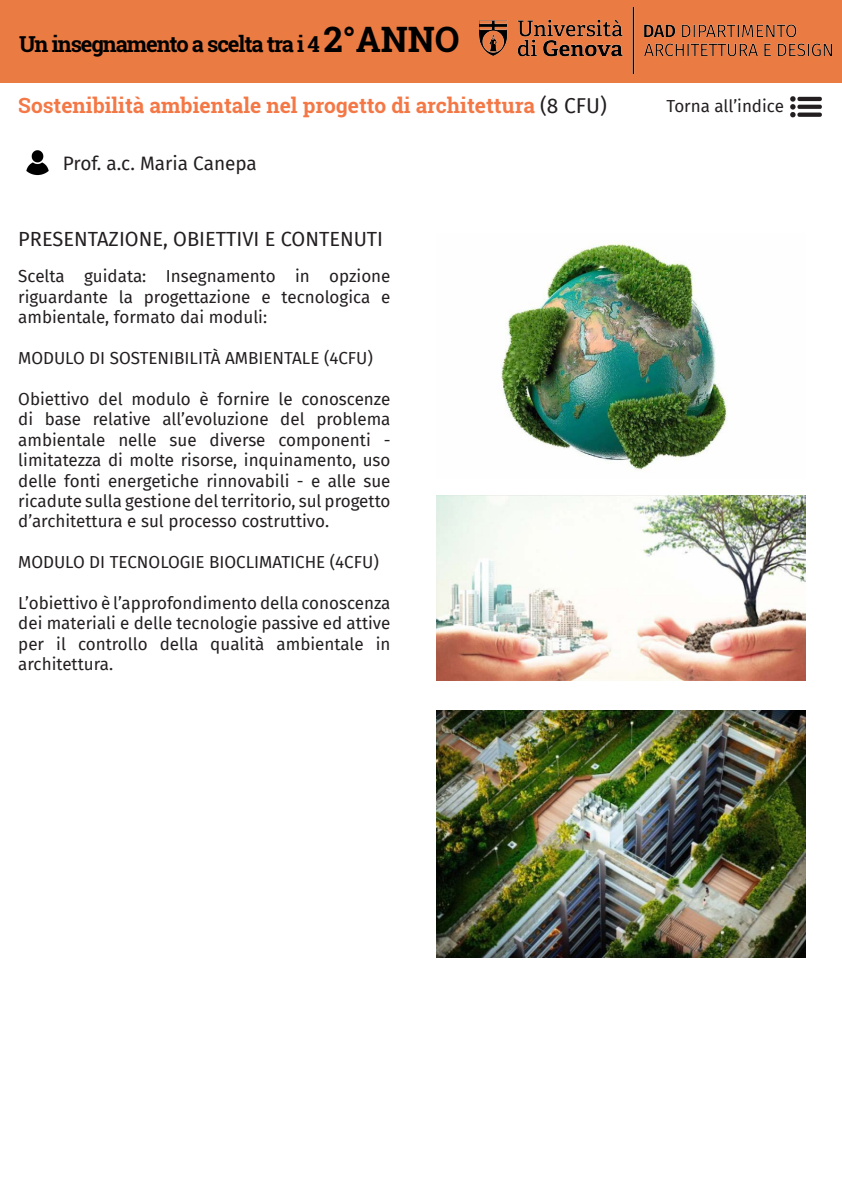
<style>
.page{position:relative;width:842px;height:1191px;background:#fff}
.page>*{position:absolute;margin:0;border:0;box-sizing:border-box;transform-origin:0 0}
.t1{font:700 22px "Roboto Slab";letter-spacing:-.05em;color:#000001}
.t2{font:700 21px "Roboto Slab";color:#f47846}
.t3{font:20px "Fira Sans";color:#231f20}
.t4{font:19px "Fira Sans";color:#231f20}
.t5{font:17px/20.4px "Fira Sans";color:#231f20;text-align:justify}
.s1{font-size:35px}
.s2{font-family:"Fira Sans";font-weight:400;color:#231f20}
</style>
<div class="page">
<div style="left:0;top:0;width:841px;height:82px;background:#ea7b42"></div>
<img style="left:790px;top:96px;width:32px;height:22px">
<img style="left:480px;top:8px;width:351px;height:65px">
<img style="left:26px;top:150px;width:23px;height:26px">
<img style="left:436px;top:710px;width:370px;height:247px">
<img style="left:436px;top:495px;width:370px;height:185px">
<img style="left:501px;top:242px;width:227px;height:228px">
<p class="t1" style="left:19px;top:29px;width:442px">Un insegnamento a scelta tra i 4 <span class="s1">2°ANNO</span></p>
<p class="t2" style="left:18px;top:91px;width:590px">Sostenibilità ambientale nel progetto di architettura <span class="s2">(8 CFU)</span></p>
<p class="t4" style="left:63px;top:149px;width:195px">Prof. a.c. Maria Canepa</p>
<p class="t3" style="left:18px;top:223px;width:366px">PRESENTAZIONE, OBIETTIVI E CONTENUTI</p>
<p class="t5" style="left:18px;top:266px;width:374px">Scelta guidata: Insegnamento in opzione riguardante la progettazione e tecnologica e ambientale, formato dai moduli:</p>
<p class="t5" style="left:18px;top:347px;width:356px">MODULO DI SOSTENIBILITÀ AMBIENTALE (4CFU)</p>
<p class="t5" style="left:18px;top:388px;width:374px">Obiettivo del modulo è fornire le conoscenze di base relative all’evoluzione del problema ambientale nelle sue diverse componenti - limitatezza di molte risorse, inquinamento, uso delle fonti energetiche rinnovabili - e alle sue ricadute sulla gestione del territorio, sul progetto d’architettura e sul processo costruttivo.</p>
<p class="t5" style="left:18px;top:551px;width:362px">MODULO DI TECNOLOGIE BIOCLIMATICHE (4CFU)</p>
<p class="t5" style="left:18px;top:592px;width:374px">L’obiettivo è l’approfondimento della conoscenza dei materiali e delle tecnologie passive ed attive per il controllo della qualità ambientale in architettura.</p>
<p class="t5" style="left:666px;top:95px;width:119px">Torna all’indice</p>
</div>
